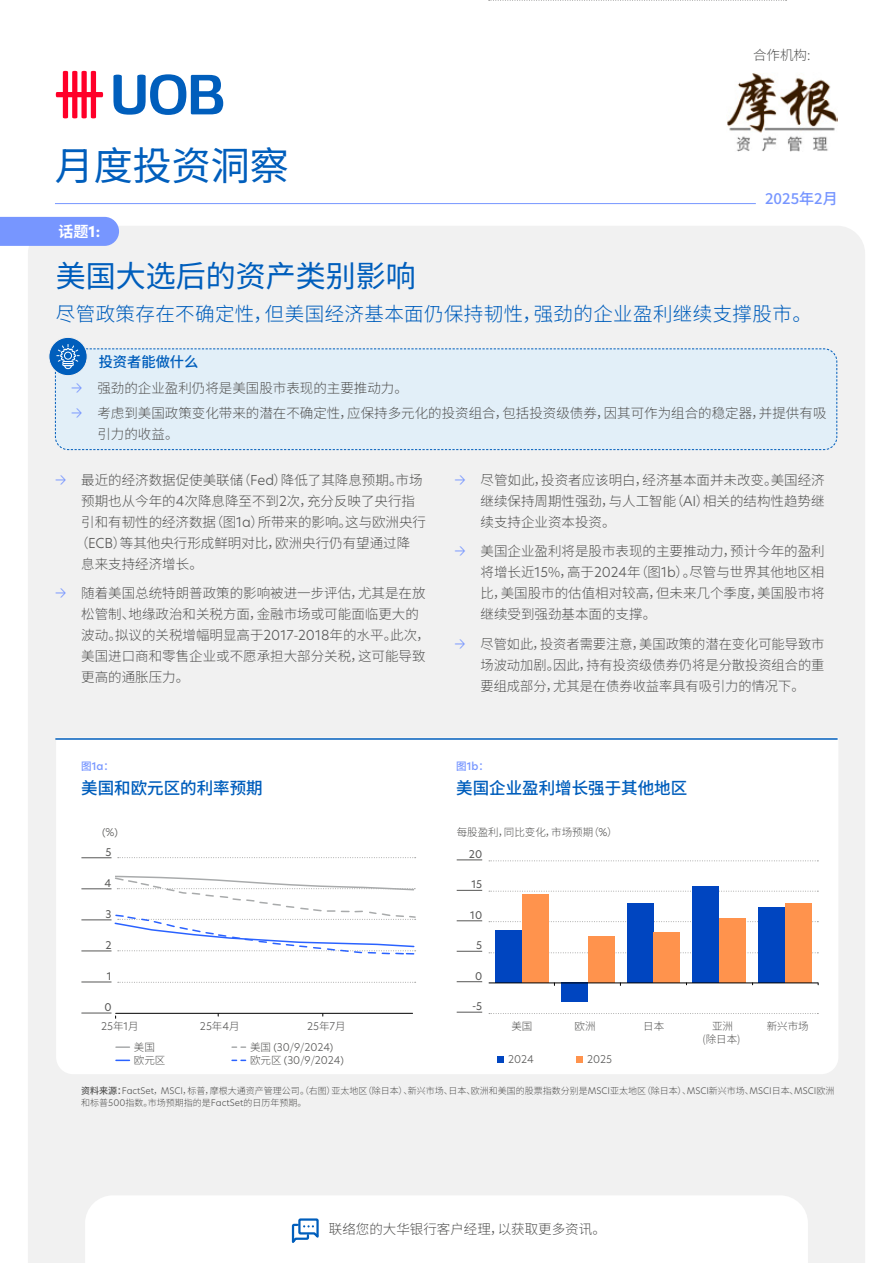
<style>
.page{position:relative;width:893px;height:1263px;background:#fff}
.page>*{position:absolute;margin:0;border:0;box-sizing:border-box;transform-origin:0 0}
.t1{font:39px "Noto Sans SC";color:#005ebc}
.t2{font:30px "Noto Sans SC";color:#005ebc}
.t3{font:300 19.5px "Noto Sans SC";letter-spacing:.02em;color:#005ebc}
.t4{font:500 16.5px "Noto Sans SC";color:#005ebc}
.t5{font:500 15px "Noto Sans SC";color:#7796ff}
.t6{font:700 15px "Noto Sans SC";color:#fff}
.t7{font:500 14.25px "Noto Sans SC";color:#005ebc}
.t8{font:300 13.5px/21px "Noto Sans SC";color:#575756;text-align:justify}
.t9{font:300 10.5px "New Hero";color:#575756}
.t10{font:300 10.5px/12.8px "Noto Sans SC";color:#575756;text-align:center}
.t11{font:10.5px "New Hero";color:#575756}
.t12{font:500 10.5px "Noto Sans SC";color:#7796ff}
.t13{font:300 9px/12px "Noto Sans SC";color:#575756}
.s1{font-family:"New Hero"}
.s2{font-family:"New Hero";color:#7796ff}
.s3{font-family:"Noto Sans SC"}
.s4{font-weight:500}
</style>
<div class="page">
<svg style="left:56px;top:71px;width:47px;height:47px"></svg>
<svg style="left:113px;top:74px;width:110px;height:41px"></svg>
<div style="left:28px;top:226px;width:837px;height:1037px;background:#f1f1f1"></div>
<svg style="left:85px;top:1195px;width:723px;height:68px"></svg>
<svg style="left:291px;top:1217px;width:29px;height:31px"></svg>
<img style="left:727px;top:73px;width:110px;height:78px">
<hr style="left:55px;top:203px;width:701px;height:1px;background:#7796ff">
<div style="left:0;top:217px;width:119px;height:29px;background:#7796ff"></div>
<svg style="left:489px;top:0;width:298px;height:1px"></svg>
<svg style="left:56px;top:740px;width:782px;height:334px"></svg>
<div style="left:497px;top:1056px;width:7px;height:6px;background:#0045c0"></div>
<svg style="left:577px;top:1056px;width:6px;height:6px"></svg>
<hr style="left:81px;top:857px;width:30px;height:1px;background:#575756">
<hr style="left:81px;top:888px;width:30px;height:1px;background:#575756">
<hr style="left:81px;top:920px;width:30px;height:1px;background:#575756">
<hr style="left:81px;top:951px;width:30px;height:1px;background:#575756">
<hr style="left:81px;top:982px;width:30px;height:1px;background:#575756">
<hr style="left:81px;top:1013px;width:30px;height:1px;background:#575756">
<svg style="left:118px;top:857px;width:298px;height:1px"></svg>
<svg style="left:489px;top:860px;width:329px;height:1px"></svg>
<svg style="left:489px;top:891px;width:329px;height:1px"></svg>
<svg style="left:489px;top:921px;width:329px;height:1px"></svg>
<svg style="left:489px;top:952px;width:329px;height:1px"></svg>
<svg style="left:489px;top:1013px;width:329px;height:1px"></svg>
<svg style="left:118px;top:982px;width:298px;height:1px"></svg>
<hr style="left:116px;top:1013px;width:297px;height:1px;background:#000">
<svg style="left:116px;top:1046px;width:13px;height:2px"></svg>
<svg style="left:232px;top:1046px;width:14px;height:2px"></svg>
<svg style="left:116px;top:1059px;width:13px;height:2px"></svg>
<svg style="left:232px;top:1059px;width:14px;height:2px"></svg>
<hr style="left:55px;top:738px;width:783px;height:2px;background:#005ebc">
<svg style="left:457px;top:860px;width:25px;height:1px"></svg>
<svg style="left:457px;top:890px;width:25px;height:1px"></svg>
<svg style="left:457px;top:920px;width:25px;height:1px"></svg>
<svg style="left:457px;top:951px;width:25px;height:1px"></svg>
<svg style="left:457px;top:981px;width:25px;height:1px"></svg>
<svg style="left:457px;top:1012px;width:25px;height:1px"></svg>
<div style="left:495px;top:930px;width:27px;height:52px;background:#0045c0"></div>
<div style="left:627px;top:903px;width:27px;height:79px;background:#0045c0"></div>
<div style="left:692px;top:886px;width:27px;height:96px;background:#0045c0"></div>
<div style="left:758px;top:907px;width:27px;height:75px;background:#0045c0"></div>
<div style="left:561px;top:982px;width:27px;height:20px;background:#0045c0"></div>
<div style="left:522px;top:894px;width:27px;height:88px;background:#ff934d"></div>
<div style="left:654px;top:932px;width:26px;height:50px;background:#ff934d"></div>
<div style="left:719px;top:918px;width:27px;height:64px;background:#ff934d"></div>
<div style="left:785px;top:903px;width:27px;height:79px;background:#ff934d"></div>
<div style="left:588px;top:936px;width:26px;height:46px;background:#ff934d"></div>
<hr style="left:489px;top:982px;width:329px;height:1px;background:#000">
<svg style="left:113px;top:875px;width:304px;height:79px"></svg>
<div style="left:49px;top:337px;width:38px;height:39px;background:#005ebc;border-radius:50%"></div>
<div style="left:49px;top:337px;width:39px;height:39px;border:1px solid #f1f1f1;border-radius:50%"></div>
<svg style="left:55px;top:344px;width:782px;height:106px;background:#deecf6"></svg>
<h1 class="t1" style="left:55px;top:144px;width:236px">月度投资洞察</h1>
<p class="t6" style="left:59px;top:223px;width:43px">话题<span class="s1">1:</span></p>
<p class="t8" style="left:753px;top:44px;width:59px">合作机构:</p>
<p class="t5" style="left:765px;top:190px;width:74px">2025年2月</p>
<h2 class="t2" style="left:56px;top:259px;width:362px">美国大选后的资产类别影响</h2>
<h3 class="t3" style="left:56px;top:303px;width:758px">尽管政策存在不确定性，但美国经济基本面仍保持韧性，强劲的企业盈利继续支撑股市。</h3>
<p class="t7" style="left:99px;top:354px;width:101px">投资者能做什么</p>
<p class="t8" style="left:72px;top:377px;width:338px"><span class="s2">→</span> 强劲的企业盈利仍将是美国股市表现的主要推动力。</p>
<p class="t8" style="left:97px;top:403px;width:730px;text-indent:-26px"><span class="s2">→</span> 考虑到美国政策变化带来的潜在不确定性，应保持多元化的投资组合，包括投资级债券，因其可作为组合的稳定器，并提供有吸引力的收益。</p>
<p class="t8" style="left:56px;top:470px;width:368px"><span class="s2">→</span> 最近的经济数据促使美联储（<span class="s1">Fed</span>）降低了其降息预期。市场</p>
<p class="t8" style="left:81px;top:491px;width:335px">预期也从今年的<span class="s1">4</span>次降息降至不到<span class="s1">2</span>次，充分反映了央行指</p>
<p class="t8" style="left:81px;top:512px;width:346px">引和有韧性的经济数据（图<span class="s1">1a</span>）所带来的影响。这与欧洲央行</p>
<p class="t8" style="left:75px;top:533px;width:337px">（<span class="s1">ECB</span>）等其他央行形成鲜明对比，欧洲央行仍有望通过降</p>
<p class="t8" style="left:81px;top:554px;width:123px">息来支持经济增长。</p>
<p class="t8" style="left:81px;top:583px;width:350px;text-align:left;text-indent:-26px"><span class="s2">→</span> 随着美国总统特朗普政策的影响被进一步评估，尤其是在放松管制、地缘政治和关税方面，金融市场或可能面临更大的波动。拟议的关税增幅明显高于<span class="s1">2017</span>-<span class="s1">2018</span>年的水平。此次，美国进口商和零售企业或不愿承担大部分关税，这可能导致更高的通胀压力。</p>
<p class="t12" style="left:81px;top:761px;width:34px">图<span class="s1">1a</span>：</p>
<p class="t4" style="left:81px;top:778px;width:183px">美国和欧元区的利率预期</p>
<p class="t8" style="left:480px;top:470px;width:346px;text-indent:-26px"><span class="s2">→</span> 尽管如此，投资者应该明白，经济基本面并未改变。美国经济继续保持周期性强劲，与人工智能（<span class="s1">AI</span>）相关的结构性趋势继续支持企业资本投资。</p>
<p class="t8" style="left:480px;top:541px;width:346px;text-indent:-26px"><span class="s2">→</span> 美国企业盈利将是股市表现的主要推动力，预计今年的盈利将增长近<span class="s1">15</span>%，高于<span class="s1">2024</span>年（图<span class="s1">1b</span>）。尽管与世界其他地区相比，美国股市的估值相对较高，但未来几个季度，美国股市将继续受到强劲基本面的支撑。</p>
<p class="t8" style="left:480px;top:634px;width:345px;text-indent:-26px"><span class="s2">→</span> 尽管如此，投资者需要注意，美国政策的潜在变化可能导致市场波动加剧。因此，持有投资级债券仍将是分散投资组合的重要组成部分，尤其是在债券收益率具有吸引力的情况下。</p>
<p class="t12" style="left:456px;top:761px;width:34px">图<span class="s1">1b</span>：</p>
<p class="t4" style="left:456px;top:778px;width:232px">美国企业盈利增长强于其他地区</p>
<p class="t9" style="left:102px;top:825px;width:17px">(%)</p>
<p class="t10" style="left:457px;top:826px;width:162px">每股盈利，同比变化，市场预期（<span class="s1">%</span>）</p>
<p class="t11" style="left:105px;top:845px;width:7px">5</p>
<p class="t11" style="left:105px;top:876px;width:8px">4</p>
<p class="t11" style="left:105px;top:907px;width:8px">3</p>
<p class="t11" style="left:105px;top:938px;width:8px">2</p>
<p class="t11" style="left:107px;top:969px;width:6px">1</p>
<p class="t11" style="left:104px;top:1000px;width:9px">0</p>
<p class="t11" style="left:469px;top:847px;width:15px">20</p>
<p class="t11" style="left:471px;top:877px;width:12px">15</p>
<p class="t11" style="left:470px;top:908px;width:13px">10</p>
<p class="t11" style="left:476px;top:938px;width:7px">5</p>
<p class="t11" style="left:475px;top:969px;width:9px">0</p>
<p class="t11" style="left:472px;top:999px;width:12px">-5</p>
<p class="t9" style="left:101px;top:1019px;width:39px">25<span class="s3">年</span>1<span class="s3">月</span></p>
<p class="t9" style="left:200px;top:1019px;width:41px">25<span class="s3">年</span>4<span class="s3">月</span></p>
<p class="t9" style="left:307px;top:1019px;width:40px">25<span class="s3">年</span>7<span class="s3">月</span></p>
<p class="t10" style="left:767px;top:1020px;width:43px">新兴市场</p>
<p class="t10" style="left:511px;top:1020px;width:22px">美国</p>
<p class="t10" style="left:575px;top:1020px;width:22px">欧洲</p>
<p class="t10" style="left:643px;top:1020px;width:22px">日本</p>
<p class="t10" style="left:702px;top:1020px;width:40px">亚洲<br>(除日本)</p>
<p class="t10" style="left:134px;top:1041px;width:22px">美国</p>
<p class="t9" style="left:250px;top:1040px;width:85px"><span class="s3">美国</span> (30<span class="s3">/</span>9<span class="s3">/</span>2024)</p>
<p class="t10" style="left:134px;top:1054px;width:33px">欧元区</p>
<p class="t9" style="left:250px;top:1053px;width:95px"><span class="s3">欧元区</span> (30<span class="s3">/</span>9<span class="s3">/</span>2024)</p>
<p class="t9" style="left:508px;top:1052px;width:27px">2024</p>
<p class="t9" style="left:587px;top:1052px;width:27px">2025</p>
<p class="t13" style="left:81px;top:1085px;width:755px"><span class="s4">资料来源：</span><span class="s1">FactSet</span>，<span class="s1">MSCI</span>，标普，摩根大通资产管理公司。（右图）亚太地区（除日本）、新兴市场、日本、欧洲和美国的股票指数分别是<span class="s1">MSCI</span>亚太地区（除日本）、<span class="s1">MSCI</span>新兴市场、<span class="s1">MSCI</span>日本、<span class="s1">MSCI</span>欧洲和标普<span class="s1">500</span>指数。市场预期指的是<span class="s1">FactSet</span>的日历年预期。</p>
<p class="t8" style="left:329px;top:1218px;width:278px">联络您的大华银行客户经理，以获取更多资讯。</p>
</div>
